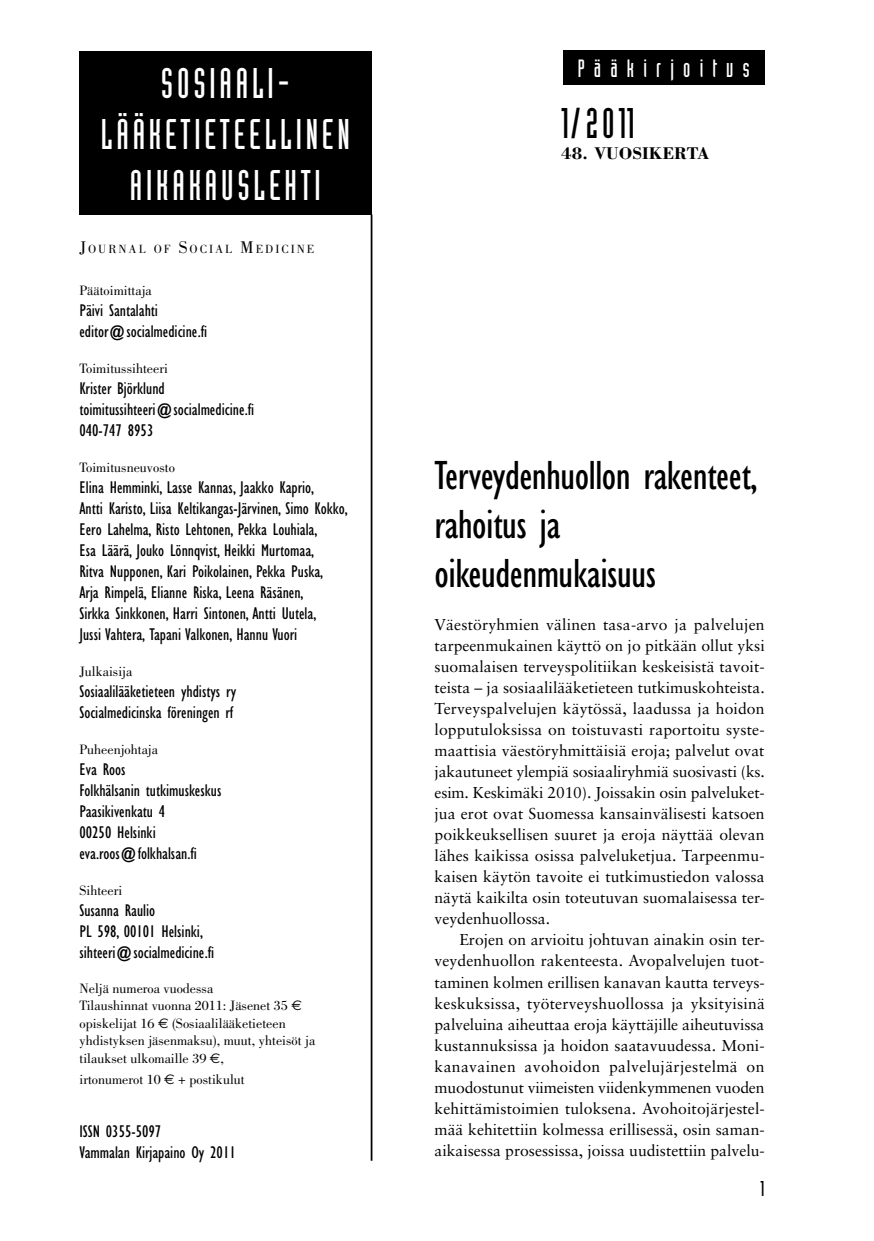
<style>
.page{position:relative;width:874px;height:1241px;background:#fff}
.page>*{position:absolute;margin:0;border:0;box-sizing:border-box;transform-origin:0 0}
.t1{font:condensed 42px/49px "Gill Sans";letter-spacing:-.015em;color:#000}
.t2{font:42px/50.8px "Industria Solid";letter-spacing:.09em;color:#fff;text-align:center}
.t3{font:42px "Industria Solid";color:#000}
.t4{font:24.5px "Industria Solid";letter-spacing:.375em;color:#fff}
.t5{font:21px "Industria Solid";color:#000}
.t6{font:condensed 17.5px/21px "Gill Sans";color:#000}
.t7{font:700 17.5px "Bodoni";color:#000}
.t8{font:15.75px/21px "Sabon";color:#000;text-align:justify}
.t9{font:14px/17.5px "Bodoni";color:#000}
.t10{font:12.25px "Bodoni";letter-spacing:.155em;color:#000}
.s1{font-size:17.5px}
.s2{font-family:"Euro Sans"}
</style>
<div class="page">
<div style="left:79px;top:51px;width:293px;height:163px;background:#000"></div>
<div style="left:563px;top:51px;width:201px;height:34px;background:#000"></div>
<hr style="left:370px;top:214px;width:2px;height:946px;background:#000">
<h1 class="t2" style="left:101px;top:58px;width:250px">SOSIAALI-<br>LÄÄKETIETEELLINEN<br>AIKAKAUSLEHTI</h1>
<p class="t10" style="left:79px;top:242px;width:236px"><span class="s1">J</span>OURNAL OF <span class="s1">S</span>OCIAL <span class="s1">M</span>EDICINE</p>
<p class="t9" style="left:79px;top:281px;width:74px">Päätoimittaja</p>
<p class="t6" style="left:79px;top:300px;width:129px">Päivi Santalahti editor@socialmedicine.fi</p>
<p class="t9" style="left:79px;top:359px;width:90px">Toimitussihteeri</p>
<p class="t6" style="left:79px;top:378px;width:176px">Krister Björklund toimitussihteeri@socialmedicine.fi<br>040-747 8953</p>
<p class="t9" style="left:79px;top:458px;width:97px">Toimitusneuvosto</p>
<p class="t6" style="left:79px;top:477px;width:270px">Elina Hemminki, Lasse Kannas, Jaakko Kaprio,<br>Antti Karisto, Liisa Keltikangas-Järvinen, Simo Kokko, Eero Lahelma, Risto Lehtonen, Pekka Louhiala,<br>Esa Läärä, Jouko Lönnqvist, Heikki Murtomaa,<br>Ritva Nupponen, Kari Poikolainen, Pekka Puska,<br>Arja Rimpelä, Elianne Riska, Leena Räsänen,<br>Sirkka Sinkkonen, Harri Sintonen, Antti Uutela,<br>Jussi Vahtera, Tapani Valkonen, Hannu Vuori</p>
<p class="t9" style="left:79px;top:662px;width:54px">Julkaisija</p>
<p class="t6" style="left:79px;top:681px;width:158px">Sosiaalilääketieteen yhdistys ry<br>Socialmedicinska föreningen rf</p>
<p class="t9" style="left:79px;top:740px;width:80px">Puheenjohtaja</p>
<p class="t6" style="left:79px;top:759px;width:143px">Eva Roos<br>Folkhälsanin tutkimuskeskus<br>Paasikivenkatu 4<br>00250 Helsinki eva.roos@folkhalsan.fi</p>
<p class="t9" style="left:79px;top:881px;width:44px">Sihteeri</p>
<p class="t6" style="left:79px;top:900px;width:136px">Susanna Raulio<br>PL 598, 00101 Helsinki, sihteeri@socialmedicine.fi</p>
<p class="t9" style="left:79px;top:979px;width:237px">Neljä numeroa vuodessa<br>Tilaushinnat vuonna 2011: Jäsenet 35 <span class="s2">€ </span>opiskelijat 16 <span class="s2">€</span> (Sosiaalilääketieteen yhdistyksen jäsenmaksu), muut, yhteisöt ja tilaukset ulkomaille 39 <span class="s2">€</span>,</p>
<p class="t9" style="left:79px;top:1070px;width:167px">irtonumerot 10 <span class="s2">€</span> + postikulut</p>
<p class="t6" style="left:79px;top:1120px;width:158px">ISSN 0355-5097<br>Vammalan Kirjapaino Oy 2011</p>
<h2 class="t4" style="left:577px;top:55px;width:173px">PÄÄKIRJOITUS</h2>
<h1 class="t3" style="left:561px;top:100px;width:76px">1/2011</h1>
<p class="t7" style="left:561px;top:142px;width:150px">48. VUOSIKERTA</p>
<h1 class="t1" style="left:434px;top:451px;width:325px">Terveydenhuollon rakenteet, rahoitus ja oikeudenmukaisuus</h1>
<p class="t8" style="left:434px;top:614px;width:332px">Väestöryhmien välinen tasa-arvo ja palvelujen tarpeenmukainen käyttö on jo pitkään ollut yksi suomalaisen terveyspolitiikan keskeisistä tavoit&shy;teista – ja sosiaalilääketieteen tutkimuskohteista.<br>Terveyspalvelujen käytössä, laadussa ja hoidon lopputuloksissa on toistuvasti raportoitu syste&shy;maattisia väestöryhmittäisiä eroja; palvelut ovat jakautuneet ylempiä sosiaaliryhmiä suosivasti (ks. esim. Keskimäki 2010). Joissakin osin palveluket&shy;jua erot ovat Suomessa kansainvälisesti katsoen poikkeuksellisen suuret ja eroja näyttää olevan lähes kaikissa osissa palveluketjua. Tarpeenmu&shy;kaisen käytön tavoite ei tutkimustiedon valossa näytä kaikilta osin toteutuvan suomalaisessa ter&shy;veydenhuollossa.</p>
<p class="t8" style="left:434px;top:929px;width:332px;text-indent:25px">Erojen on arvioitu johtuvan ainakin osin ter&shy;veydenhuollon rakenteesta. Avopalvelujen tuot&shy;taminen kolmen erillisen kanavan kautta terveys&shy;keskuksissa, työterveyshuollossa ja yksityisinä palveluina aiheuttaa eroja käyttäjille aiheutuvissa kustannuksissa ja hoidon saatavuudessa. Moni&shy;kanavainen avohoidon palvelujärjestelmä on muodostunut viimeisten viidenkymmenen vuoden kehittämistoimien tuloksena. Avohoitojärjestel&shy;mää kehitettiin kolmessa erillisessä, osin saman&shy;aikaisessa prosessissa, joissa uudistettiin palvelu-</p>
<h3 class="t5" style="left:760px;top:1176px;width:6px">1</h3>
</div>
